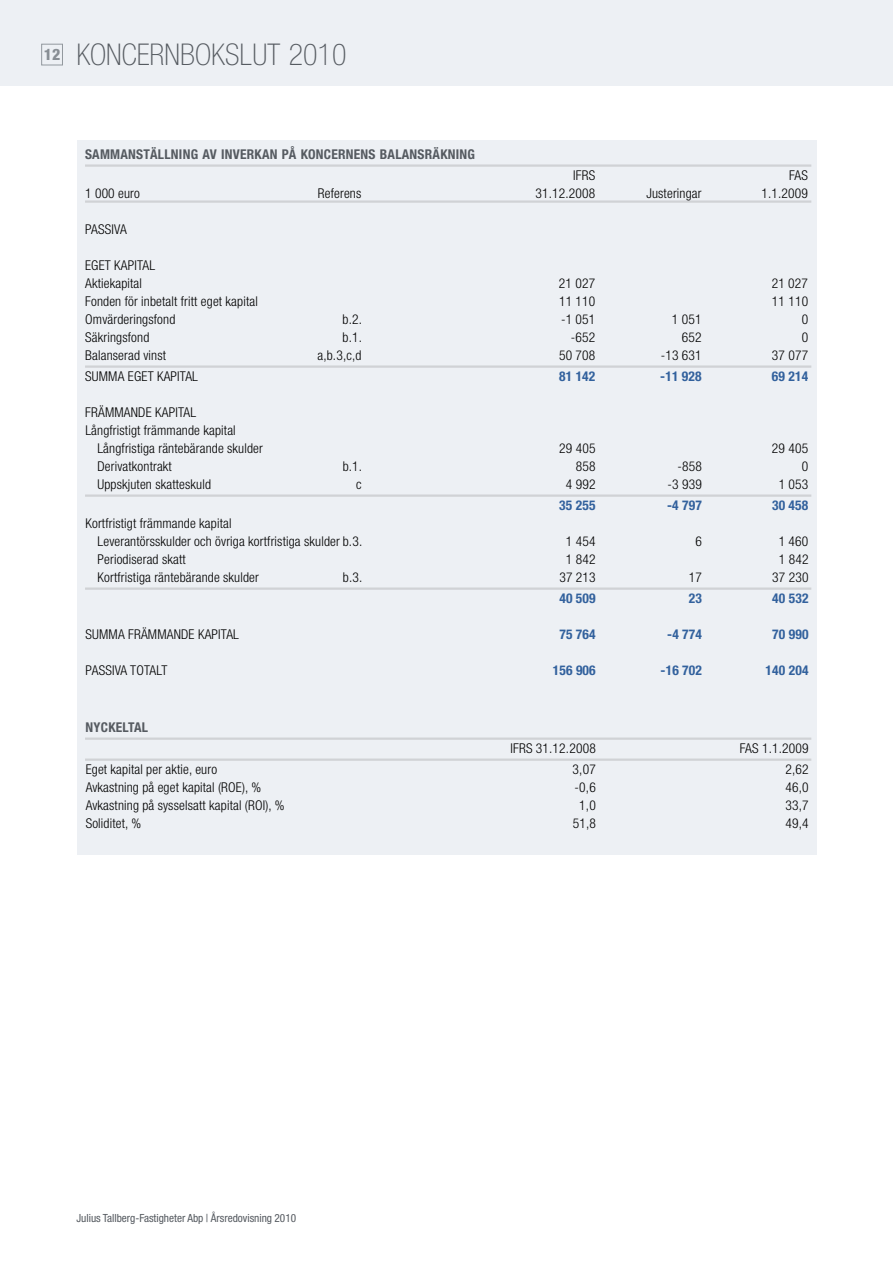
<style>
.page{position:relative;width:893px;height:1263px;background:#fff}
.page>*{position:absolute;margin:0;border:0;box-sizing:border-box;transform-origin:0 0}
.t1{font:100 condensed 30px "Helvetica Neue LT";color:#565b61}
.t2{font:300 condensed 13.5px/18px "Helvetica Neue LT";letter-spacing:.015em;color:#000}
.t3{font:700 condensed 13.5px "Helvetica Neue LT";letter-spacing:.015em;color:#32619d}
.t4{font:700 condensed 13.5px "Helvetica Neue LT";letter-spacing:.02em;color:#565b61}
.t5{font:condensed 11.25px "Helvetica Neue LT";color:#565b61}
</style>
<div class="page">
<div style="left:0;top:0;width:893px;height:85px;background:#edf0f4"></div>
<div style="left:41px;top:44px;width:22px;height:21px;border:1px solid #888e94"></div>
<div style="left:77px;top:140px;width:739px;height:715px;background:#edf0f4"></div>
<hr style="left:85px;top:164px;width:726px;height:3px;background:#d0d2d5">
<hr style="left:85px;top:200px;width:726px;height:3px;background:#d0d2d5">
<hr style="left:85px;top:365px;width:726px;height:3px;background:#d0d2d5">
<hr style="left:85px;top:494px;width:726px;height:3px;background:#d0d2d5">
<hr style="left:85px;top:587px;width:726px;height:3px;background:#d0d2d5">
<hr style="left:85px;top:737px;width:726px;height:3px;background:#d0d2d5">
<hr style="left:85px;top:758px;width:726px;height:3px;background:#d0d2d5">
<h1 class="t1" style="left:44px;top:38px;width:109px"><sup>12</sup> KONCERNBOKSL</h1>
<h1 class="t1" style="left:252px;top:38px;width:96px">UT 2010</h1>
<p class="t4" style="left:85px;top:146px;width:391px">SAMMANSTÄLLNING AV INVERKAN PÅ KONCERNENS BALANSRÄKNING</p>
<p class="t2" style="left:573px;top:166px;width:23px">IFRS</p>
<p class="t2" style="left:789px;top:166px;width:20px">FAS</p>
<p class="t2" style="left:85px;top:184px;width:56px">1 000 euro</p>
<p class="t2" style="left:318px;top:184px;width:45px">Referens</p>
<p class="t2" style="left:535px;top:184px;width:61px">31.12.2008</p>
<p class="t2" style="left:646px;top:184px;width:57px">Justeringar</p>
<p class="t2" style="left:761px;top:184px;width:48px">1.1.2009</p>
<p class="t2" style="left:85px;top:220px;width:43px">PASSIVA</p>
<p class="t2" style="left:85px;top:256px;width:58px">EGET KAPITAL<br>Aktiekapital</p>
<p class="t2" style="left:559px;top:274px;width:38px">21 027</p>
<p class="t2" style="left:772px;top:274px;width:38px">21 027</p>
<p class="t2" style="left:85px;top:292px;width:174px">Fonden för inbetalt fritt eget kapital</p>
<p class="t2" style="left:559px;top:292px;width:38px">11 110</p>
<p class="t2" style="left:772px;top:292px;width:38px">11 110</p>
<p class="t2" style="left:85px;top:310px;width:92px">Omvärderingsfond</p>
<p class="t2" style="left:342px;top:310px;width:21px">b.2.</p>
<p class="t2" style="left:561px;top:310px;width:36px">-1 051</p>
<p class="t2" style="left:672px;top:310px;width:31px">1 051</p>
<p class="t2" style="left:802px;top:310px;width:8px">0</p>
<p class="t2" style="left:85px;top:328px;width:66px">Säkringsfond</p>
<p class="t2" style="left:342px;top:328px;width:21px">b.1.</p>
<p class="t2" style="left:571px;top:328px;width:26px">-652</p>
<p class="t2" style="left:682px;top:328px;width:21px">652</p>
<p class="t2" style="left:802px;top:328px;width:8px">0</p>
<p class="t2" style="left:85px;top:346px;width:82px">Balanserad vinst</p>
<p class="t2" style="left:317px;top:346px;width:46px">a,b.3,c,d</p>
<p class="t2" style="left:559px;top:346px;width:38px">50 708</p>
<p class="t2" style="left:661px;top:346px;width:42px">-13 631</p>
<p class="t2" style="left:772px;top:346px;width:38px">37 077</p>
<p class="t2" style="left:85px;top:367px;width:86px">SUMMA EGET KAPITAL</p>
<p class="t3" style="left:559px;top:368px;width:38px">81 142</p>
<p class="t3" style="left:660px;top:368px;width:43px">-11 928</p>
<p class="t3" style="left:772px;top:368px;width:38px">69 214</p>
<p class="t2" style="left:85px;top:403px;width:84px">FRÄMMAND E KAPITAL</p>
<p class="t2" style="left:85px;top:421px;width:152px">Långfristigt främmande kapital</p>
<p class="t2" style="left:97px;top:439px;width:167px">Långfristiga räntebärande skulder</p>
<p class="t2" style="left:559px;top:439px;width:38px">29 405</p>
<p class="t2" style="left:772px;top:439px;width:38px">29 405</p>
<p class="t2" style="left:97px;top:457px;width:76px">Derivatkontrakt</p>
<p class="t2" style="left:343px;top:457px;width:21px">b.1.</p>
<p class="t2" style="left:576px;top:457px;width:21px">858</p>
<p class="t2" style="left:677px;top:457px;width:26px">-858</p>
<p class="t2" style="left:802px;top:457px;width:8px">0</p>
<p class="t2" style="left:97px;top:475px;width:115px">Uppskjuten skatteskuld</p>
<p class="t2" style="left:356px;top:475px;width:7px">c</p>
<p class="t2" style="left:566px;top:475px;width:31px">4 992</p>
<p class="t2" style="left:667px;top:475px;width:36px">-3 939</p>
<p class="t2" style="left:779px;top:475px;width:31px">1 053</p>
<p class="t3" style="left:559px;top:497px;width:38px">35 255</p>
<p class="t3" style="left:667px;top:497px;width:36px">-4 797</p>
<p class="t3" style="left:772px;top:497px;width:38px">30 458</p>
<p class="t2" style="left:97px;top:514px;width:266px;text-indent:-12px">Kortfristigt främmande kapital<br>Leverantörsskulder och övriga kortfristiga skulder b.3.</p>
<p class="t2" style="left:566px;top:532px;width:31px">1 454</p>
<p class="t2" style="left:695px;top:532px;width:8px">6</p>
<p class="t2" style="left:779px;top:532px;width:31px">1 460</p>
<p class="t2" style="left:98px;top:550px;width:90px">Periodiserad skatt</p>
<p class="t2" style="left:566px;top:550px;width:31px">1 842</p>
<p class="t2" style="left:779px;top:550px;width:31px">1 842</p>
<p class="t2" style="left:98px;top:568px;width:163px">Kortfristiga räntebärande skulder</p>
<p class="t2" style="left:343px;top:568px;width:21px">b.3.</p>
<p class="t2" style="left:559px;top:568px;width:38px">37 213</p>
<p class="t2" style="left:689px;top:568px;width:15px">17</p>
<p class="t2" style="left:772px;top:568px;width:38px">37 230</p>
<p class="t3" style="left:559px;top:590px;width:38px">40 509</p>
<p class="t3" style="left:689px;top:590px;width:15px">23</p>
<p class="t3" style="left:772px;top:590px;width:38px">40 532</p>
<p class="t2" style="left:86px;top:625px;width:126px">SUMMA FRÄMMAND E KAPITAL</p>
<p class="t3" style="left:559px;top:626px;width:38px">75 764</p>
<p class="t3" style="left:667px;top:626px;width:36px">-4 774</p>
<p class="t3" style="left:772px;top:626px;width:38px">70 990</p>
<p class="t2" style="left:86px;top:661px;width:66px">PASSIVATOTALT</p>
<p class="t3" style="left:553px;top:662px;width:45px">156 906</p>
<p class="t3" style="left:661px;top:662px;width:43px">-16 702</p>
<p class="t3" style="left:765px;top:662px;width:45px">140 204</p>
<p class="t4" style="left:86px;top:719px;width:14px">NYCKELTAL</p>
<p class="t2" style="left:510px;top:739px;width:87px">IFRS 31.12.2008</p>
<p class="t2" style="left:740px;top:739px;width:70px">FAS 1.1.2009</p>
<p class="t2" style="left:86px;top:760px;width:133px">Eget kapital per aktie, euro</p>
<p class="t2" style="left:573px;top:760px;width:25px">3,07</p>
<p class="t2" style="left:785px;top:760px;width:25px">2,62</p>
<p class="t2" style="left:86px;top:778px;width:177px">Avkastning på eget kapital (ROE), %</p>
<p class="t2" style="left:575px;top:778px;width:23px">-0,6</p>
<p class="t2" style="left:785px;top:778px;width:25px">46,0</p>
<p class="t2" style="left:86px;top:796px;width:200px">Avkastning på sysselsatt kapital (ROI), %</p>
<p class="t2" style="left:579px;top:796px;width:18px">1,0</p>
<p class="t2" style="left:785px;top:796px;width:25px">33,7</p>
<p class="t2" style="left:86px;top:814px;width:57px">Soliditet, %</p>
<p class="t2" style="left:573px;top:814px;width:25px">51,8</p>
<p class="t2" style="left:785px;top:814px;width:25px">49,4</p>
<p class="t5" style="left:77px;top:1211px;width:221px">Julius Tallberg-Fastigheter Abp | Årsredovisning 2010</p>
</div>
